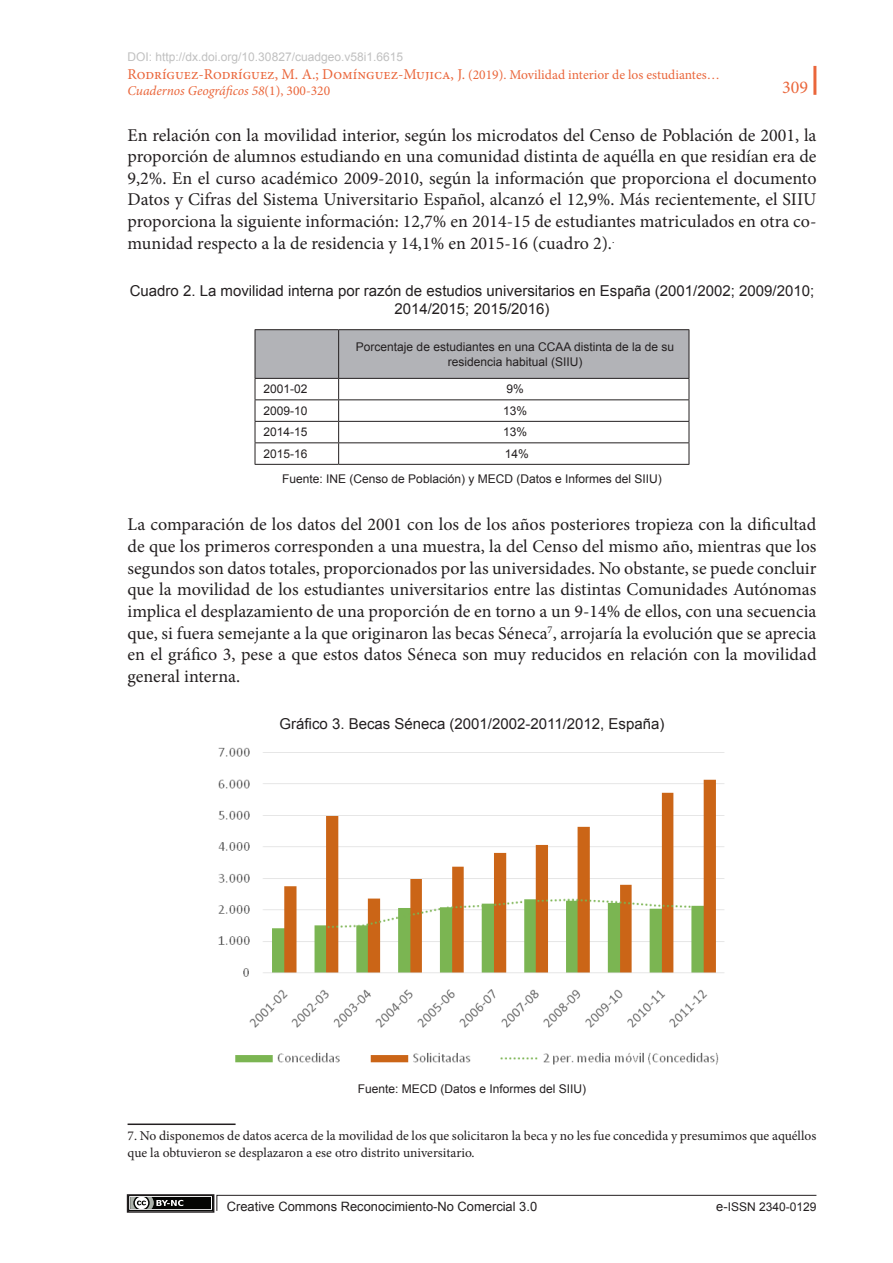
<style>
.page{position:relative;width:893px;height:1263px;background:#fff}
.page>*{position:absolute;margin:0;border:0;box-sizing:border-box;transform-origin:0 0}
.t1{font:18px/21.6px "Minion Pro";color:#231f20;text-align:justify}
.t2{font:18px "Minion Pro";color:#ea663b}
.LEYENDAS{font:15px/18px "Arial";color:#231f20;text-align:center}
.t3{font:15px "Minion Pro";color:#ea663b}
.NOTAS{font:13.5px/16.2px "Minion Pro";color:#231f20}
.t4{font:italic 13.5px "Minion Pro";letter-spacing:-.005em;color:#ea663b}
.t5{font:12.9px "Arial";color:#231f20}
.TABLAS{font:12px/14.4px "Arial";color:#231f20;text-align:center}
.Piesdefoto{font:12px "Arial";color:#231f20}
.t6{font:12px "Arial";color:#c0c0c0}
.s1{font-size:13.5px}
.s2{font-style:normal}
.s3{font-size:12.9px}
</style>
<div class="page">
<hr style="left:813px;top:66px;width:3px;height:29px;background:#ea663b">
<div style="left:130px;top:1197px;width:81px;height:12px;background:#040503"></div>
<svg style="left:130px;top:1197px;width:53px;height:12px"></svg>
<div style="left:127px;top:1194px;width:87px;height:19px;border:2px solid #231f20"></div>
<svg style="left:216px;top:1194px;width:601px;height:17px"></svg>
<hr style="left:255px;top:329px;width:84px;height:1px;background:#231f20">
<hr style="left:339px;top:329px;width:350px;height:1px;background:#231f20">
<svg style="left:255px;top:330px;width:435px;height:134px"></svg>
<hr style="left:255px;top:464px;width:84px;height:1px;background:#231f20">
<hr style="left:339px;top:464px;width:350px;height:1px;background:#231f20">
<img style="left:218px;top:747px;width:507px;height:318px">
<hr style="left:128px;top:1123px;width:108px;height:2px;background:#231f20">
<p class="t6" style="left:128px;top:49px;width:277px">DOI: http://dx.doi.org/10.30827/cuadgeo.v58i1.6615</p>
<p class="t3" style="left:128px;top:64px;width:594px">Rodríguez-Rodríguez, M. A.; Domínguez-Mujica, J. <span class="s1">(2019). Movilidad interior de los estudiantes…</span></p>
<p class="t4" style="left:128px;top:81px;width:204px">Cuadernos Geográficos 58<span class="s2">(1), 300-320</span></p>
<p class="t1" style="left:128px;top:124px;width:690px">En relación con la movilidad interior, según los microdatos del Censo de Población de 2001, la proporción de alumnos estudiando en una comunidad distinta de aquélla en que residían era de 9,2%. En el curso académico 2009-2010, según la información que proporciona el documento Datos y Cifras del Sistema Universitario Español, alcanzó el 12,9%. Más recientemente, el SIIU proporciona la siguiente información: 12,7% en 2014-15 de estudiantes matriculados en otra co&shy;munidad respecto a la de residencia y 14,1% en 2015-16 (cuadro 2).<sup>.</sup></p>
<p class="LEYENDAS" style="left:130px;top:282px;width:686px">Cuadro 2. La movilidad interna por razón de estudios universitarios en España (2001/2002; 2009/2010;<br>2014/2015; 2015/2016)</p>
<p class="TABLAS" style="left:356px;top:340px;width:320px">Porcentaje de estudiantes en una CCAA distinta de la de su residencia habitual (SIIU)</p>
<p class="TABLAS" style="left:263px;top:382px;width:46px">2001-02</p>
<p class="TABLAS" style="left:506px;top:382px;width:19px">9%</p>
<p class="TABLAS" style="left:263px;top:404px;width:46px">2009-10</p>
<p class="TABLAS" style="left:503px;top:404px;width:26px">13%</p>
<p class="TABLAS" style="left:263px;top:425px;width:46px">2014-15</p>
<p class="TABLAS" style="left:503px;top:425px;width:26px">13%</p>
<p class="TABLAS" style="left:263px;top:447px;width:46px">2015-16</p>
<p class="TABLAS" style="left:505px;top:447px;width:26px">14%</p>
<p class="Piesdefoto" style="left:282px;top:471px;width:381px">Fuente: INE (Censo de Población) y MECD (Datos e Informes del SIIU)</p>
<p class="t1" style="left:128px;top:514px;width:690px">La comparación de los datos del 2001 con los de los años posteriores tropieza con la dificultad de que los primeros corresponden a una muestra, la del Censo del mismo año, mientras que los segundos son datos totales, proporcionados por las universidades. No obstante, se puede concluir que la movilidad de los estudiantes universitarios entre las distintas Comunidades Autónomas implica el desplazamiento de una proporción de en torno a un 9-14% de ellos, con una secuencia que, si fuera semejante a la que originaron las becas Séneca<sup>7</sup>, arrojaría la evolución que se aprecia en el gráfico 3, pese a que estos datos Séneca son muy reducidos en relación con la movilidad general interna.</p>
<p class="LEYENDAS" style="left:279px;top:715px;width:386px">Gráfico 3. Becas Séneca (2001/2002-2011/2012, España)</p>
<p class="t2" style="left:782px;top:75px;width:27px">309</p>
<p class="Piesdefoto" style="left:358px;top:1081px;width:230px">Fuente: MECD (Datos e Informes del SIIU)</p>
<p class="NOTAS" style="left:128px;top:1128px;width:690px">7. No disponemos de datos acerca de la movilidad de los que solicitaron la beca y no les fue concedida y presumimos que aquéllos que la obtuvieron se desplazaron a ese otro distrito universitario.</p>
<p class="t5" style="left:227px;top:1198px;width:312px">Creative Commons Reconocimiento-No Comercial 3.0</p>
<p class="TABLAS" style="left:716px;top:1200px;width:102px"><span class="s3">e-</span>ISSN 2340-0129</p>
</div>
